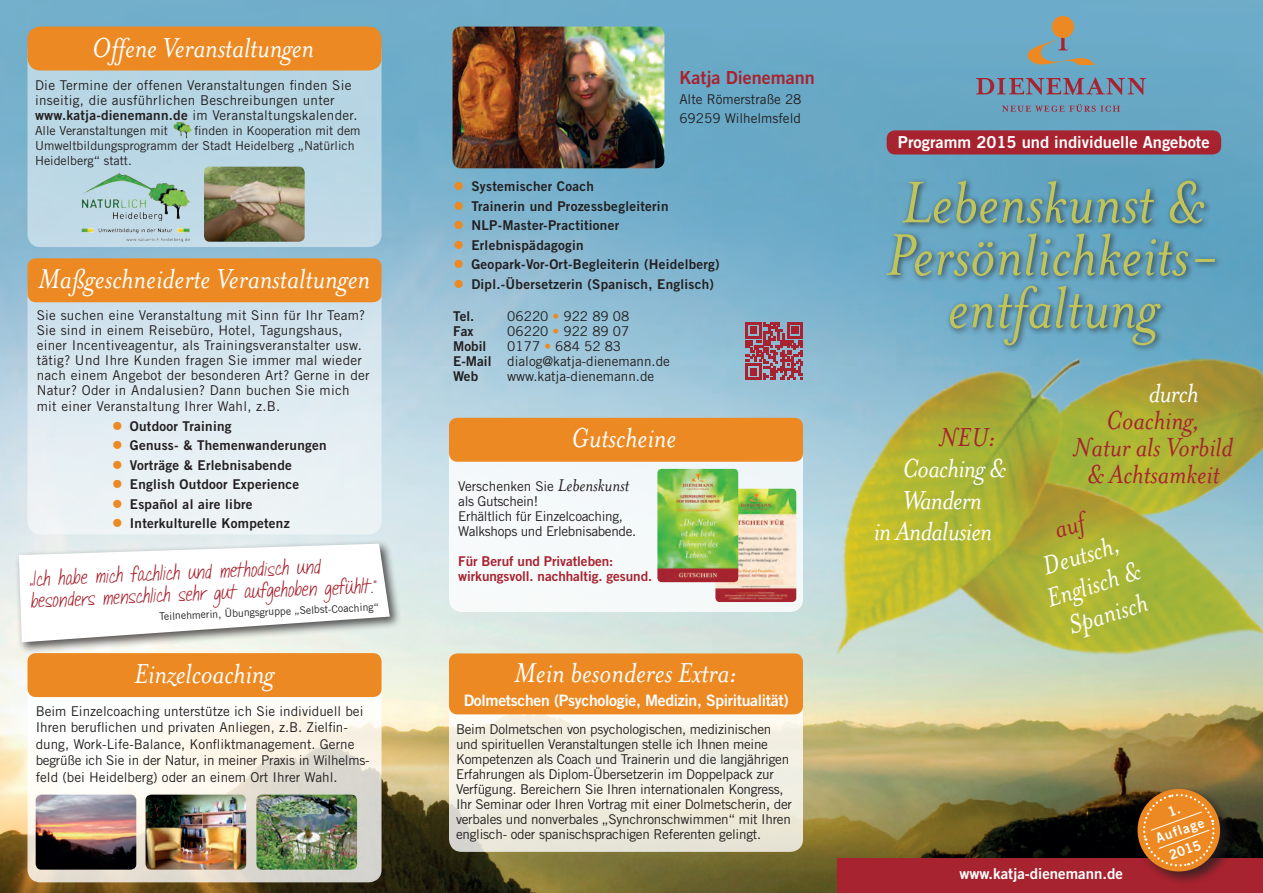
<style>
.page{position:relative;width:1263px;height:893px;background:#fff}
.page>*{position:absolute;margin:0;border:0;box-sizing:border-box;transform-origin:0 0}
.t1{font:italic 67.5px/52.5px "Mrs Eaves";letter-spacing:.005em;color:#c1c45a;text-align:center}
.t2{font:italic 31.5px "Mrs Eaves";color:#fff}
.t3{font:italic 30px/32px "Mrs Eaves";letter-spacing:-.02em;color:#fff;text-align:center}
.t4{font:italic 30px/27px "Mrs Eaves";color:#a7232f;text-align:center}
.t5{font:18px "Trade Gothic Bold Two";color:#a7232f}
.t6{font:16.5px/21.3px "Janda Quick Note";color:#a7232f}
.t7{font:16.5px "Trade Gothic Bold Two";color:#fff}
.t8{font:15.75px "Trade Gothic Bold Two";letter-spacing:-.02em;color:#fff}
.t9{font:15px "Trade Gothic Bold Two";color:#fff}
.t10{font:13.5px/15px "Trade Gothic";letter-spacing:.02em;color:#231f20}
.t11{font:13.5px/15px "Trade Gothic";letter-spacing:-.02em;color:#231f20}
.t12{font:13.5px/16.5px "Trade Gothic";color:#231f20}
.t13{font:13.5px "Trade Gothic Bold Two";letter-spacing:.02em;color:#231f20}
.t14{font:13.5px/15px "Trade Gothic";letter-spacing:-.025em;color:#231f20}
.t15{font:13.5px/15px "Trade Gothic Bold Two";letter-spacing:-.005em;color:#a7232f}
.t16{font:13.5px "Trade Gothic Bold Two";color:#fff}
.t17{font:12.45px/15px "Trade Gothic";color:#231f20}
.t18{font:10.5px "Trade Gothic";color:#231f20}
.s1{font-family:"Trade Gothic Bold Two"}
.s2{font-family:"Trade Gothic";font-size:22.5px;color:#ec8922}
.s3{color:#ec8922}
.s4{font-family:"Mrs Eaves";font-style:italic;font-size:19.5px}
</style>
<div class="page">
<img style="left:0;top:0;width:1263px;height:893px">
<svg style="left:976px;top:78px;width:170px;height:17px;background:#7d7a92"></svg>
<svg style="left:1002px;top:104px;width:118px;height:8px"></svg>
<svg style="left:1026px;top:16px;width:68px;height:49px;background:#8aa09e"></svg>
<div style="left:887px;top:130px;width:334px;height:24px;background:#a7232f;border-radius:9px"></div>
<div style="left:838px;top:859px;width:425px;height:34px;background:#a7232f"></div>
<div style="left:883px;top:177px;width:339px;height:176px;background:#231f20;opacity:.75"></div>
<img style="left:452px;top:27px;width:212px;height:141px">
<svg style="left:745px;top:322px;width:58px;height:58px;background:#9e5968"></svg>
<svg style="left:449px;top:672px;width:354px;height:180px;background:#f0ede0"></svg>
<div style="left:449px;top:653px;width:354px;height:61px;background:#ec8922;border-radius:9px"></div>
<div style="left:449px;top:436px;width:354px;height:176px;background:#f5f9fa;border-radius:13px"></div>
<div style="left:449px;top:418px;width:354px;height:44px;background:#ec8922;border-radius:9px"></div>
<img style="left:715px;top:489px;width:68px;height:113px">
<img style="left:657px;top:469px;width:81px;height:113px">
<div style="left:1135px;top:785px;width:101px;height:101px;background:#231f20;opacity:.75"></div>
<img style="left:928px;top:324px;width:335px;height:110px">
<img style="left:881px;top:434px;width:382px;height:281px">
<img style="left:783px;top:341px;width:322px;height:337px">
<svg style="left:28px;top:672px;width:353px;height:210px"></svg>
<div style="left:28px;top:653px;width:353px;height:44px;background:#ec8922;border-radius:9px"></div>
<div style="left:28px;top:38px;width:353px;height:209px;background:#b8d6e4;border-radius:13px"></div>
<img style="left:204px;top:167px;width:101px;height:75px">
<img style="left:256px;top:795px;width:101px;height:75px">
<img style="left:146px;top:795px;width:100px;height:75px">
<img style="left:36px;top:795px;width:100px;height:75px">
<img style="left:81px;top:172px;width:108px;height:69px">
<svg style="left:28px;top:277px;width:353px;height:257px;background:#dfebf0"></svg>
<div style="left:28px;top:258px;width:353px;height:44px;background:#ec8922;border-radius:9px"></div>
<div style="left:28px;top:27px;width:353px;height:44px;background:#ec8922;border-radius:13px"></div>
<div style="left:15px;top:540px;width:387px;height:114px;background:#231f20;opacity:.75"></div>
<svg style="left:19px;top:544px;width:371px;height:98px"></svg>
<img style="left:173px;top:121px;width:19px;height:18px">
<svg style="left:1132px;top:783px;width:94px;height:94px;background:#b36a2a"></svg>
<svg style="left:1055px;top:510px;width:38px;height:30px"></svg>
<h2 class="t2" style="left:92px;top:30px;width:224px">Offene Veranstaltungen</h2>
<p class="t10" style="left:35px;top:77px;width:324px">Die Termine der offenen Veranstaltungen finden Sie inseitig, die ausführlichen Beschreibungen unter <span class="s1">www.katja-dienemann.de</span> im Veranstaltungskalender.</p>
<p class="t17" style="left:35px;top:123px;width:135px">Alle Veranstaltungen mit</p>
<p class="t17" style="left:35px;top:123px;width:327px;text-indent:160px">finden in Kooperation mit dem<br>Umweltbildungsprogramm der Stadt Heidelberg „Natürlich<br>Heidelberg“ statt.</p>
<h2 class="t2" style="left:38px;top:262px;width:334px">Maßgeschneiderte Veranstaltungen</h2>
<p class="t10" style="left:37px;top:307px;width:334px">Sie suchen eine Veranstaltung mit Sinn für Ihr Team?<br>Sie sind in einem Reisebüro, Hotel, Tagungshaus, einer Incentiveagentur, als Trainingsveranstalter usw. tätig? Und Ihre Kunden fragen Sie immer mal wieder nach einem Angebot der besonderen Art? Gerne in der Natur? Oder in Andalusien? Dann buchen Sie mich</p>
<p class="t10" style="left:37px;top:399px;width:245px">mit einer Veranstaltung Ihrer Wahl, z.B.</p>
<p class="t13" style="left:112px;top:417px;width:121px"><span class="s2">•</span> Outdoor Training</p>
<p class="t13" style="left:112px;top:437px;width:216px"><span class="s2">•</span> Genuss- &amp; Themenwanderungen</p>
<p class="t13" style="left:112px;top:456px;width:182px"><span class="s2">•</span> Vorträge &amp; Erlebnisabende</p>
<p class="t13" style="left:112px;top:476px;width:189px"><span class="s2">•</span> English Outdoor Experience</p>
<p class="t13" style="left:112px;top:495px;width:142px"><span class="s2">•</span> Español al aire libre</p>
<p class="t13" style="left:112px;top:515px;width:179px"><span class="s2">•</span> Interkulturelle Kompetenz</p>
<p class="t6" style="left:29px;top:569px;width:350px;rotate:-2deg">„Ich habe mich fachlich und methodisch und besonders menschlich sehr gut aufgehoben gefühlt.“</p>
<p class="t18" style="left:159px;top:609px;width:221px;rotate:-2deg">Teilnehmerin, Übungsgruppe „Selbst-Coaching“</p>
<h2 class="t2" style="left:134px;top:657px;width:141px">Einzelcoaching</h2>
<p class="t12" style="left:36px;top:702px;width:335px">Beim Einzelcoaching unterstütze ich Sie individuell bei Ihren beruflichen und privaten Anliegen, z.B. Zielfin&shy;dung, Work-Life-Balance, Konfliktmanagement. Gerne begrüße ich Sie in der Natur, in meiner Praxis in Wilhelms&shy;feld (bei Heidelberg) oder an einem Ort Ihrer Wahl.</p>
<h3 class="t5" style="left:679px;top:67px;width:137px">Katja Dienemann</h3>
<p class="t12" style="left:679px;top:89px;width:124px;line-height:19.5px">Alte Römerstraße 28<br>69259 Wilhelmsfeld</p>
<p class="t13" style="left:453px;top:178px;width:142px"><span class="s2">•</span> Systemischer Coach</p>
<p class="t13" style="left:453px;top:198px;width:217px"><span class="s2">•</span> Trainerin und Prozessbegleiterin</p>
<p class="t13" style="left:453px;top:217px;width:168px"><span class="s2">•</span> NLP-Master-Practitioner</p>
<p class="t13" style="left:453px;top:237px;width:132px"><span class="s2">•</span> Erlebnispädagogin</p>
<p class="t13" style="left:453px;top:256px;width:268px"><span class="s2">•</span> Geopark-Vor-Ort-Begleiterin (Heidelberg)</p>
<p class="t13" style="left:453px;top:276px;width:262px"><span class="s2">•</span> Dipl.-Übersetzerin (Spanisch, Englisch)</p>
<p class="t13" style="left:453px;top:308px;width:23px">Tel.</p>
<p class="t12" style="left:507px;top:308px;width:124px">06220 <span class="s3">•</span> 922 89 08</p>
<p class="t13" style="left:453px;top:323px;width:22px">Fax</p>
<p class="t12" style="left:507px;top:323px;width:124px">06220 <span class="s3">•</span> 922 89 07</p>
<p class="t13" style="left:453px;top:338px;width:35px">Mobil</p>
<p class="t12" style="left:453px;top:339px;width:218px;line-height:15px;text-align:center">0177 <span class="s3">•</span> 684 52 83<br><span class="s1">E-Mail</span> dialog@katja-dienemann.de</p>
<p class="t13" style="left:453px;top:368px;width:27px">Web</p>
<p class="t12" style="left:507px;top:368px;width:149px">www.katja-dienemann.de</p>
<h2 class="t2" style="left:571px;top:420px;width:107px">Gutscheine</h2>
<p class="t14" style="left:458px;top:478px;width:179px">Verschenken Sie <span class="s4">Lebenskunst </span>als Gutschein!<br>Erhältlich für Einzelcoaching,<br>Walkshops und Erlebnisabende.</p>
<p class="t15" style="left:458px;top:553px;width:195px">Für Beruf und Privatleben: wirkungsvoll. nachhaltig. gesund.</p>
<h2 class="t2" style="left:514px;top:656px;width:225px">Mein besonderes Extra:</h2>
<p class="t8" style="left:464px;top:690px;width:326px">Dolmetschen (Psychologie, Medizin, Spiritualität)</p>
<p class="t11" style="left:456px;top:722px;width:337px">Beim Dolmetschen von psychologischen, medizinischen und spirituellen Veranstaltungen stelle ich Ihnen meine Kompetenzen als Coach und Trainerin und die langjährigen Erfahrungen als Diplom-Übersetzerin im Doppelpack zur Verfügung. Bereichern Sie Ihren internationalen Kongress, Ihr Seminar oder Ihren Vortrag mit einer Dolmetscherin, der verbales und nonverbales „Synchronschwimmen“ mit Ihren englisch- oder spanischsprachigen Referenten gelingt.</p>
<p class="t7" style="left:898px;top:132px;width:313px">Programm 2015 und individuelle Angebote</p>
<h1 class="t1" style="left:886px;top:177px;width:335px">Lebenskunst &amp;<br>Persönlichkeits&shy;entfaltung</h1>
<h3 class="t4" style="left:939px;top:424px;width:58px">NEU:</h3>
<h3 class="t3" style="left:902px;top:453px;width:105px">Coaching &amp;</h3>
<h3 class="t3" style="left:902px;top:484px;width:81px">Wandern</h3>
<h3 class="t3" style="left:874px;top:516px;width:120px">in Andalusien</h3>
<h3 class="t3" style="left:1149px;top:377px;width:51px">durch</h3>
<h3 class="t4" style="left:1073px;top:407px;width:161px">Coaching,<br>Natur als Vorbild &amp; Achtsamkeit</h3>
<h3 class="t3" style="left:1033px;top:553px;width:98px;rotate:-17deg">Deutsch,<br>Englisch &amp;<br>Spanisch</h3>
<p class="t16" style="left:1153px;top:831px;width:52px;rotate:-20deg">Auflage</p>
<p class="t16" style="left:1166px;top:848px;width:34px;rotate:-20deg">2015</p>
<p class="t9" style="left:959px;top:864px;width:165px">www.katja-dienemann.de</p>
</div>
